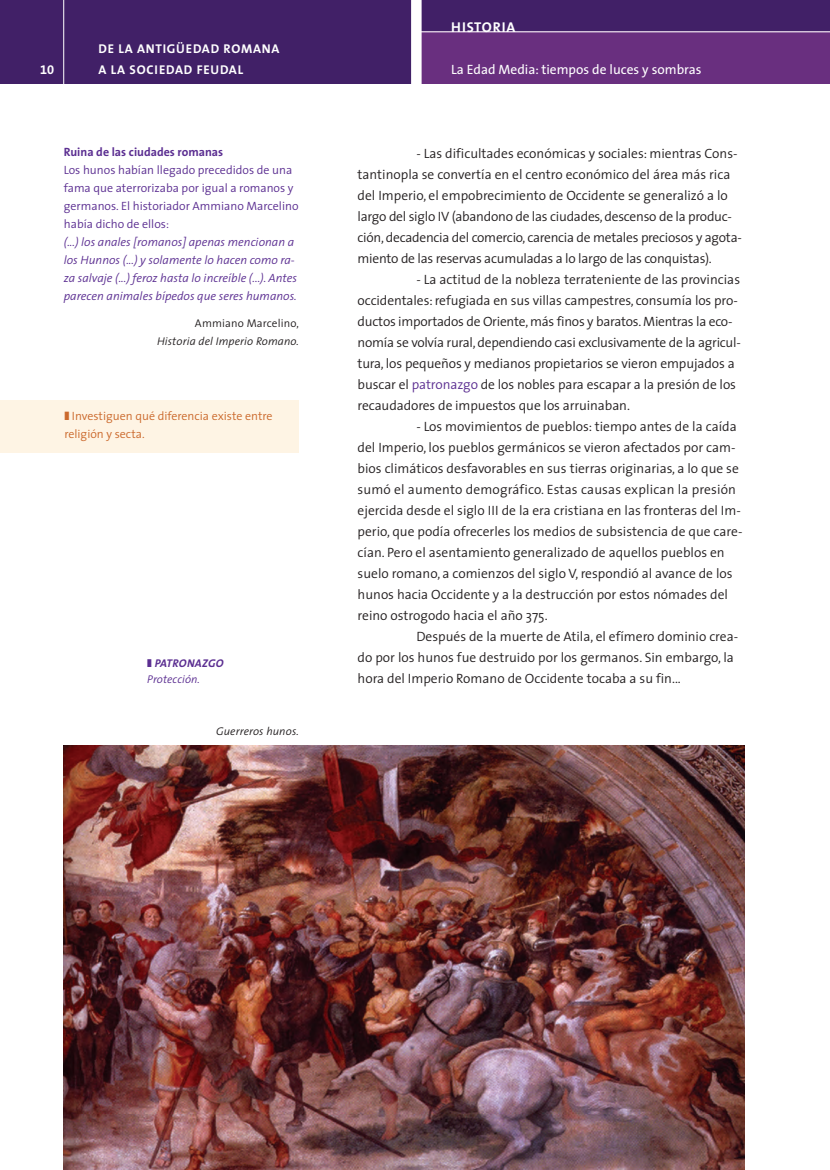
<style>
.page{position:relative;width:830px;height:1170px;background:#fff}
.page>*{position:absolute;margin:0;border:0;box-sizing:border-box;transform-origin:0 0}
.t1{font:700 14.25px "The Sans";letter-spacing:.06em;color:#fff}
.t2{font:300 13.5px/21px "The Sans";color:#231f20}
.t3{font:300 13.5px/21px "The Sans";letter-spacing:-.02em;color:#231f20}
.t4{font:13.5px "The Sans";color:#fff}
.t5{font:700 12.75px/21px "The Sans";letter-spacing:.06em;color:#fff}
.t6{font:12.75px "The Sans Bold Expert";color:#fff}
.t7{font:italic 300 12px/18px "The Sans";color:#5b2e91}
.t8{font:300 12px/18px "The Sans";color:#5b2e91}
.t9{font:300 12px/18px "The Sans";color:#cb692c}
.t10{font:700 12px "The Sans";color:#5b2e91}
.t11{font:italic 300 11.25px "The Sans";letter-spacing:.01em;color:#231f20}
.t12{font:italic 300 11.25px/15.8px "The Sans";letter-spacing:.005em;color:#5b2e91}
.t13{font:300 11.25px "The Sans";letter-spacing:.01em;color:#231f20}
.s1{font-weight:700}
.s2{color:#5b2e91}
</style>
<div class="page">
<div style="left:0;top:0;width:829px;height:84px;background:#412067"></div>
<div style="left:416px;top:31px;width:413px;height:53px;background:#692f7f"></div>
<div style="left:411px;top:0;width:10px;height:84px;background:#fff"></div>
<hr style="left:416px;top:31px;width:413px;height:1px;background:#fff">
<hr style="left:63px;top:0;width:1px;height:84px;background:#fff">
<div style="left:0;top:400px;width:298px;height:53px;background:#fef4e4"></div>
<img style="left:64px;top:746px;width:680px;height:423px">
<p class="t6" style="left:40px;top:65px;width:16px">10</p>
<p class="t5" style="left:98px;top:39px;width:182px">DE LA ANTIGÜEDAD ROMANA<br>A LA SOCIEDAD FEUDAL</p>
<p class="t10" style="left:64px;top:147px;width:161px">Ruina de las ciudades romanas</p>
<p class="t8" style="left:64px;top:162px;width:236px">Los hunos habían llegado precedidos de una fama que aterrorizaba por igual a romanos y germanos. El historiador Ammiano Marcelino había dicho de ellos:</p>
<p class="t7" style="left:64px;top:234px;width:234px">(...) los anales [romanos] apenas mencionan a los Hunnos (...) y solamente lo hacen como ra&shy;za salvaje (...) feroz hasta lo increíble (...). Antes parecen animales bípedos que seres humanos.</p>
<p class="t13" style="left:195px;top:319px;width:105px">Ammiano Marcelino,</p>
<p class="t11" style="left:157px;top:337px;width:143px">Historia del Imperio Romano.</p>
<p class="t9" style="left:64px;top:408px;width:210px">❚ Investiguen qué diferencia existe entre religión y secta.</p>
<p class="t12" style="left:147px;top:656px;width:78px">❚ <span class="s1">PATRONAZGO<br></span>Protección.</p>
<p class="t11" style="left:216px;top:727px;width:84px">Guerreros hunos.</p>
<p class="t1" style="left:451px;top:21px;width:66px">HISTORIA</p>
<p class="t4" style="left:451px;top:64px;width:252px">La Edad Media: tiempos de luces y sombras</p>
<p class="t3" style="left:357px;top:144px;width:385px;text-indent:59px">- Las dificultades económicas y sociales: mientras Cons&shy;tantinopla se convertía en el centro económico del área más rica del Imperio, el empobrecimiento de Occidente se generalizó a lo largo del siglo IV (abandono de las ciudades, descenso de la produc&shy;ción, decadencia del comercio, carencia de metales preciosos y agota&shy;miento de las reservas acumuladas a lo largo de las conquistas).</p>
<p class="t2" style="left:357px;top:270px;width:384px;text-indent:59px">- La actitud de la nobleza terrateniente de las provincias occidentales: refugiada en sus villas campestres, consumía los pro&shy;ductos importados de Oriente, más finos y baratos. Mientras la eco&shy;nomía se volvía rural, dependiendo casi exclusivamente de la agricul&shy;tura, los pequeños y medianos propietarios se vieron empujados a buscar el <span class="s2">patronazgo</span> de los nobles para escapar a la presión de los recaudadores de impuestos que los arruinaban.</p>
<p class="t2" style="left:416px;top:417px;width:322px">- Los movimientos de pueblos: tiempo antes de la caída</p>
<p class="t2" style="left:357px;top:438px;width:379px">del Imperio, los pueblos germánicos se vieron afectados por cam-</p>
<p class="t2" style="left:357px;top:459px;width:382px">bios climáticos desfavorables en sus tierras originarias, a lo que se</p>
<p class="t2" style="left:357px;top:480px;width:380px">sumó el aumento demográfico. Estas causas explican la presión</p>
<p class="t2" style="left:357px;top:501px;width:384px">ejercida desde el siglo III de la era cristiana en las fronteras del Im-</p>
<p class="t2" style="left:357px;top:522px;width:386px">perio, que podía ofrecerles los medios de subsistencia de que care-</p>
<p class="t2" style="left:357px;top:543px;width:368px">cían. Pero el asentamiento generalizado de aquellos pueblos en</p>
<p class="t2" style="left:357px;top:564px;width:376px">suelo romano, a comienzos del siglo V, respondió al avance de los</p>
<p class="t2" style="left:357px;top:585px;width:372px">hunos hacia Occidente y a la destrucción por estos nómades del</p>
<p class="t2" style="left:357px;top:606px;width:191px">reino ostrogodo hacia el año 375.</p>
<p class="t2" style="left:416px;top:627px;width:323px">Después de la muerte de Atila, el efímero dominio crea-</p>
<p class="t2" style="left:357px;top:648px;width:377px">do por los hunos fue destruido por los germanos. Sin embargo, la</p>
<p class="t2" style="left:357px;top:669px;width:324px">hora del Imperio Romano de Occidente tocaba a su fin...</p>
</div>
